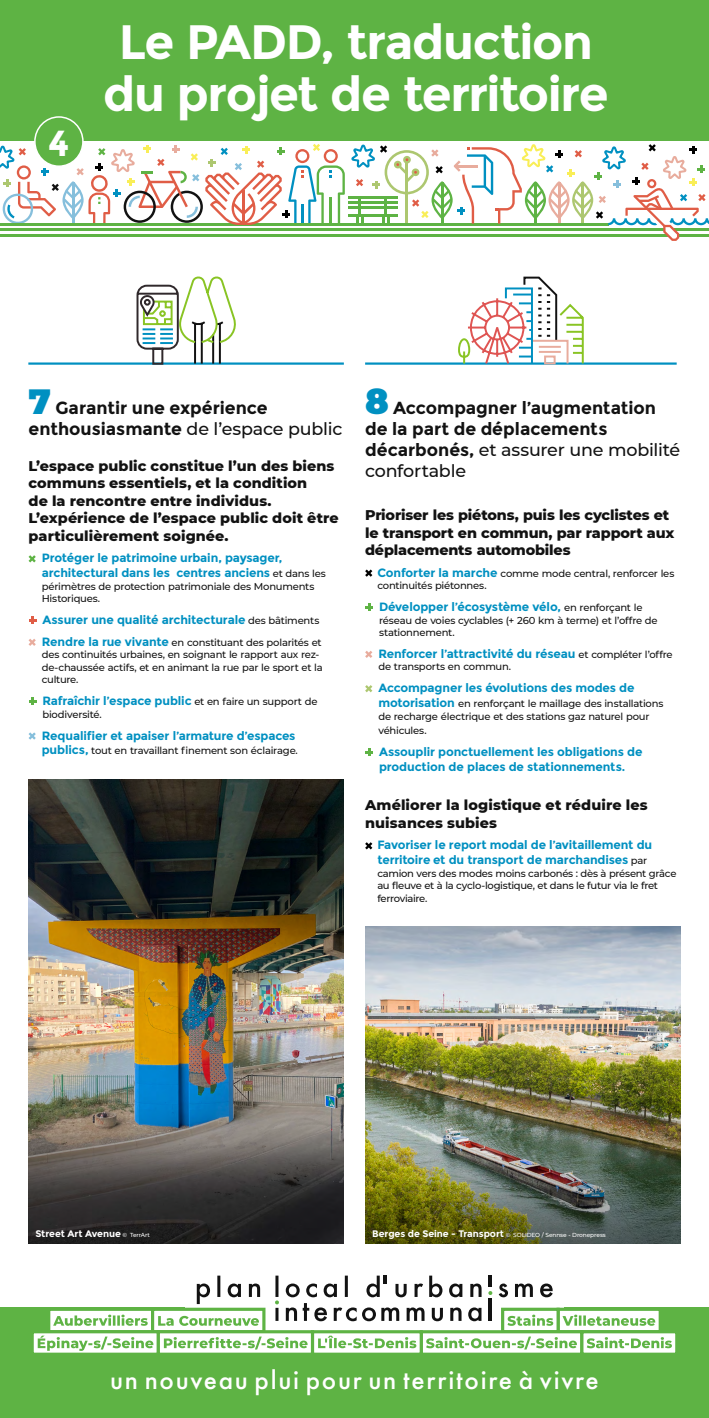
<style>
.page{position:relative;width:709px;height:1418px;background:#fff}
.page>*{position:absolute;margin:0;border:0;box-sizing:border-box;transform-origin:0 0}
.t1{font:700 48.25px/52px "Montserrat";letter-spacing:-.03em;color:#fff;text-align:center}
.t2{font:700 36.2px "Montserrat";color:#fff}
.t3{font:500 24px "Futura";letter-spacing:.07em;color:#fff}
.t4{font:700 17.5px/21px "Montserrat";color:#121212}
.t5{font:800 14.38px/17.4px "Montserrat";letter-spacing:.005em;color:#121212}
.t6{font:700 12px/14.8px "Montserrat";letter-spacing:-.01em;color:#0090c1}
.t7{font:500 10px/12.5px "Montserrat";letter-spacing:-.02em;color:#121212}
.t8{font:700 9.5px "Montserrat";letter-spacing:-.01em;color:#fff}
.t9{font:500 5.85px "Montserrat";letter-spacing:-.015em;color:#fff}
.s1{font-weight:900;font-size:35px;color:#0090c1}
.s2{font-weight:500}
.s3{font-weight:500;font-size:10px;color:#121212}
.s4{font-weight:700;font-size:12px;color:#0090c1}
.s5{font-weight:500;font-size:5.85px}
.s6{font-weight:700;font-size:9.5px}
</style>
<div class="page">
<div style="left:0;top:1307px;width:709px;height:110px;background:#5eb344"></div>
<svg style="left:33px;top:1275px;width:643px;height:78px"></svg>
<svg style="left:29px;top:555px;width:7px;height:7px"></svg>
<svg style="left:29px;top:616px;width:7px;height:8px"></svg>
<svg style="left:29px;top:639px;width:7px;height:7px"></svg>
<svg style="left:29px;top:697px;width:7px;height:8px"></svg>
<svg style="left:29px;top:732px;width:7px;height:7px"></svg>
<svg style="left:365px;top:569px;width:7px;height:7px"></svg>
<svg style="left:365px;top:603px;width:8px;height:8px"></svg>
<svg style="left:365px;top:651px;width:7px;height:7px"></svg>
<svg style="left:365px;top:685px;width:7px;height:7px"></svg>
<svg style="left:365px;top:748px;width:8px;height:8px"></svg>
<svg style="left:365px;top:842px;width:7px;height:7px"></svg>
<hr style="left:28px;top:362px;width:316px;height:3px;background:#0090c1">
<hr style="left:365px;top:362px;width:311px;height:3px;background:#0090c1">
<svg style="left:135px;top:276px;width:105px;height:89px"></svg>
<svg style="left:457px;top:276px;width:127px;height:89px"></svg>
<svg style="left:0;top:144px;width:709px;height:97px"></svg>
<div style="left:0;top:0;width:709px;height:141px;background:#5eb344"></div>
<div style="left:35px;top:117px;width:48px;height:49px;background:#5eb344;border-radius:50%"></div>
<div style="left:34px;top:116px;width:50px;height:51px;border:2px solid #fff;border-radius:50%"></div>
<img style="left:365px;top:926px;width:315px;height:317px">
<img style="left:28px;top:780px;width:316px;height:463px">
<h2 class="t2" style="left:48px;top:121px;width:23px">4</h2>
<h1 class="t1" style="left:103px;top:17px;width:507px">Le PADD, traduction du projet de territoire</h1>
<h3 class="t4" style="left:29px;top:397px;width:315px"><span class="s1">7</span> Garantir une expérience enthousiasmante <span class="s2">de l’espace public</span></h3>
<h3 class="t5" style="left:29px;top:456px;width:312px">L’espace public constitue l’un des biens communs essentiels, et la condition<br>de la rencontre entre individus.<br>L’expérience de l’espace public doit être particulièrement soignée.</h3>
<p class="t6" style="left:42px;top:551px;width:285px">Protéger le patrimoine urbain, paysager, architectural dans les centres anciens <span class="s3">et dans les</span></p>
<p class="t7" style="left:42px;top:579px;width:274px">périmètres de protection patrimoniale des Monuments<br>Historiques.</p>
<p class="t6" style="left:42px;top:612px;width:278px">Assurer une qualité architecturale <span class="s3">des bâtiments</span></p>
<p class="t7" style="left:42px;top:635px;width:282px"><span class="s4">Rendre la rue vivante</span> en constituant des polarités et des continuités urbaines, en soignant le rapport aux rez&shy;de-chaussée actifs, et en animant la rue par le sport et la culture.</p>
<p class="t6" style="left:42px;top:693px;width:276px">Rafraîchir l’espace public <span class="s3">et en faire un support de</span></p>
<p class="t7" style="left:42px;top:707px;width:61px">biodiversité.</p>
<p class="t6" style="left:42px;top:728px;width:255px">Requalifier et apaiser l’armature d’espaces</p>
<p class="t7" style="left:42px;top:744px;width:257px"><span class="s4">publics,</span> tout en travaillant finement son éclairage.</p>
<h3 class="t4" style="left:365px;top:397px;width:316px"><span class="s1">8</span> Accompagner l’augmentation de la part de déplacements décarbonés, <span class="s2">et assurer une mobilité confortable</span></h3>
<h3 class="t5" style="left:365px;top:505px;width:311px">Prioriser les piétons, puis les cyclistes et le transport en commun, par rapport aux déplacements automobiles</h3>
<p class="t7" style="left:377px;top:566px;width:298px"><span class="s4">Conforter la marche</span> comme mode central, renforcer les continuités piétonnes.</p>
<p class="t6" style="left:379px;top:599px;width:265px">Développer l’écosystème vélo, <span class="s3">en renforçant le</span></p>
<p class="t7" style="left:379px;top:613px;width:280px">réseau de voies cyclables (+ 260 km à terme) et l’offre de stationnement.</p>
<p class="t6" style="left:378px;top:646px;width:296px">Renforcer l’attractivité du réseau <span class="s3">et compléter l’offre</span></p>
<p class="t7" style="left:378px;top:660px;width:134px">de transports en commun.</p>
<p class="t6" style="left:378px;top:680px;width:258px">Accompagner les évolutions des modes de</p>
<p class="t7" style="left:378px;top:697px;width:286px"><span class="s4">motorisation</span> en renforçant le maillage des installations de recharge électrique et des stations gaz naturel pour</p>
<p class="t7" style="left:378px;top:724px;width:50px">véhicules.</p>
<p class="t6" style="left:379px;top:744px;width:265px">Assouplir ponctuellement les obligations de production de places de stationnements.</p>
<h3 class="t5" style="left:365px;top:795px;width:284px">Améliorer la logistique et réduire les nuisances subies</h3>
<p class="t6" style="left:377px;top:837px;width:276px">Favoriser le report modal de l’avitaillement du territoire et du transport de marchandises <span class="s3">par</span></p>
<p class="t7" style="left:377px;top:866px;width:300px">camion vers des modes moins carbonés : dès à présent grâce au fleuve et à la cyclo-logistique, et dans le futur via le fret ferroviaire.</p>
<p class="t8" style="left:35px;top:1227px;width:116px">Street Art Avenue <span class="s5">© TerrArt</span></p>
<p class="t9" style="left:372px;top:1230px;width:235px"><span class="s6">Berges de Seine - Transport</span> © SOLIDEO / Sennse - Dronepress</p>
<h3 class="t3" style="left:110px;top:1363px;width:490px">un nouveau plui pour un territoire à vivre</h3>
</div>
